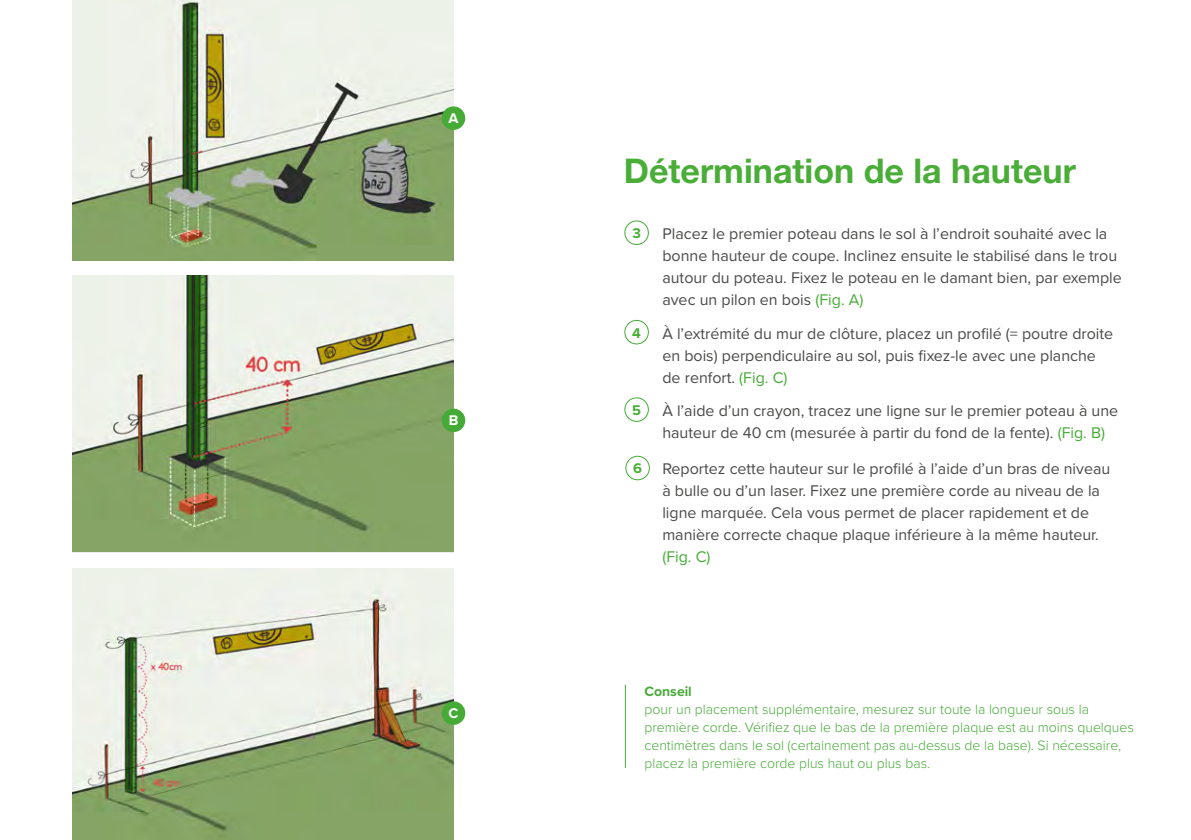
<style>
.page{position:relative;width:1191px;height:840px;background:#fff}
.page>*{position:absolute;margin:0;border:0;box-sizing:border-box;transform-origin:0 0}
.t1{font:700 34px "Helvetica Neue LT Std";color:#49ad38}
.t2{font:16px/22px "Proxima Nova";color:#4a4a49}
.t3{font:16px "Proxima Nova";color:#45ab36}
.t4{font:700 14.6px "Proxima Nova";color:#49ad38}
.t5{font:700 14.6px "Proxima Nova";color:#fff}
.t6{font:300 14px/18px "Proxima Nova";color:#45ab36}
.t7{font:700 14px "Proxima Nova";color:#45ab36}
.s1{color:#45ab36}
</style>
<div class="page">
<div style="left:624px;top:220px;width:25px;height:25px;border:1px solid #45ab36;border-radius:50%"></div>
<div style="left:624px;top:320px;width:25px;height:24px;border:1px solid #45ab36;border-radius:50%"></div>
<div style="left:624px;top:397px;width:25px;height:24px;border:1px solid #45ab36;border-radius:50%"></div>
<hr style="left:625px;top:684px;width:1px;height:83px;background:#45ab36">
<div style="left:625px;top:455px;width:25px;height:25px;border:1px solid #45ab36;border-radius:50%"></div>
<img style="left:72px;top:0;width:381px;height:260px">
<img style="left:72px;top:568px;width:381px;height:271px">
<img style="left:72px;top:275px;width:381px;height:276px">
<div style="left:442px;top:106px;width:23px;height:24px;background:#45ab36;border-radius:50%"></div>
<div style="left:442px;top:701px;width:23px;height:23px;background:#45ab36;border-radius:50%"></div>
<div style="left:442px;top:408px;width:23px;height:24px;background:#45ab36;border-radius:50%"></div>
<p class="t5" style="left:448px;top:107px;width:11px">A</p>
<p class="t5" style="left:449px;top:409px;width:11px">B</p>
<p class="t5" style="left:448px;top:702px;width:12px">C</p>
<h1 class="t1" style="left:624px;top:150px;width:453px">Détermination de la hauteur</h1>
<p class="t4" style="left:632px;top:222px;width:10px">3</p>
<p class="t2" style="left:662px;top:222px;width:461px">Placez le premier poteau dans le sol à l’endroit souhaité avec la bonne hauteur de coupe. Inclinez ensuite le stabilisé dans le trou autour du poteau. Fixez le poteau en le damant bien, par exemple avec un pilon en bois <span class="s1">(Fig. A)</span></p>
<p class="t4" style="left:632px;top:321px;width:10px">4</p>
<p class="t2" style="left:662px;top:321px;width:452px">À l’extrémité du mur de clôture, placez un profilé (= poutre droite en bois) perpendiculaire au sol, puis fixez-le avec une planche de renfort. <span class="s1">(Fig. C)</span></p>
<p class="t4" style="left:632px;top:399px;width:10px">5</p>
<p class="t2" style="left:662px;top:399px;width:457px">À l’aide d’un crayon, tracez une ligne sur le premier poteau à une hauteur de 40 cm (mesurée à partir du fond de la fente). <span class="s1">(Fig. B)</span></p>
<p class="t2" style="left:662px;top:457px;width:449px">Reportez cette hauteur sur le profilé à l’aide d’un bras de niveau à bulle ou d’un laser. Fixez une première corde au niveau de la ligne marquée. Cela vous permet de placer rapidement et de manière correcte chaque plaque inférieure à la même hauteur.</p>
<p class="t3" style="left:662px;top:544px;width:50px">(Fig. C)</p>
<p class="t4" style="left:633px;top:457px;width:10px">6</p>
<p class="t7" style="left:644px;top:680px;width:49px">Conseil</p>
<p class="t6" style="left:644px;top:699px;width:491px">pour un placement supplémentaire, mesurez sur toute la longueur sous la première corde. Vérifiez que le bas de la première plaque est au moins quelques centimètres dans le sol (certainement pas au-dessus de la base). Si nécessaire, placez la première corde plus haut ou plus bas.</p>
</div>
